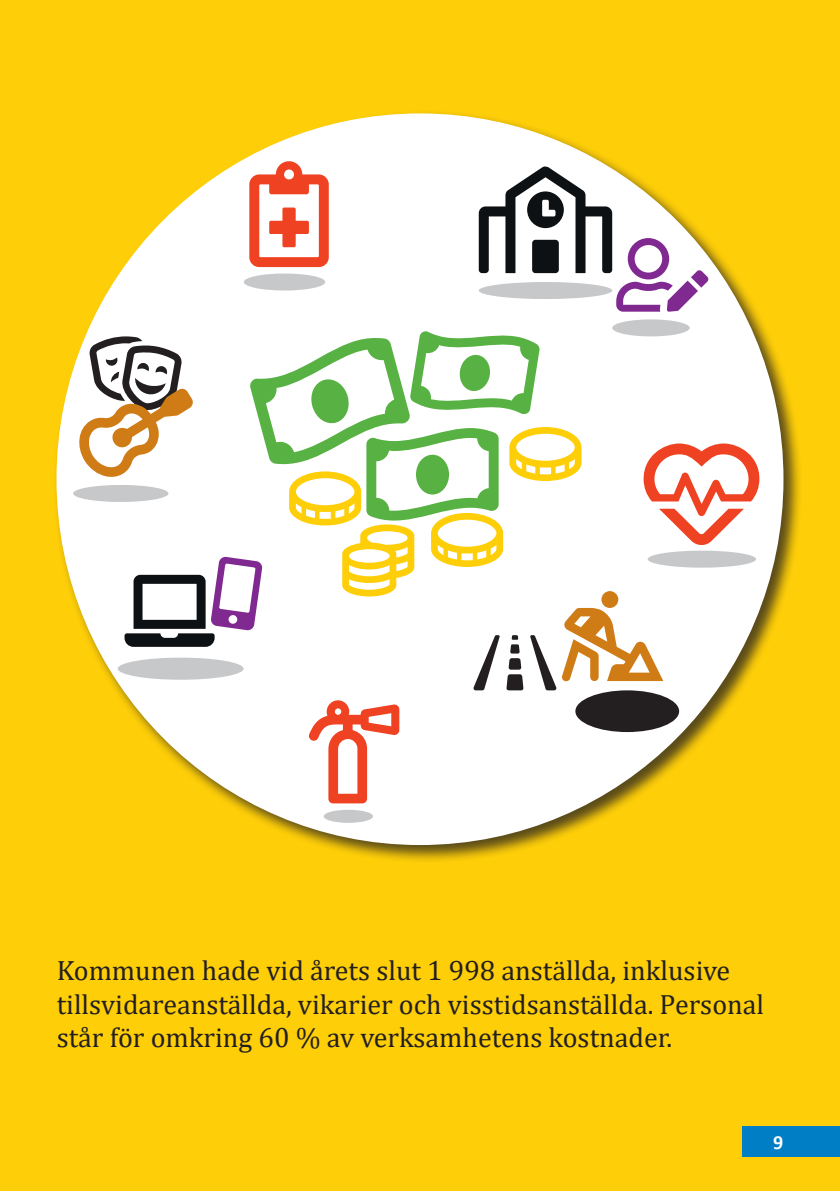
<style>
.page{position:relative;width:840px;height:1191px;background:#fff}
.page>*{position:absolute;margin:0;border:0;box-sizing:border-box;transform-origin:0 0}
.t1{font:117.4px "Font Awesome 5 Pro";color:#58b243}
.t2{font:106.6px "Font Awesome 5 Pro";color:#0e1113}
.t3{font:105.8px "Font Awesome 5 Pro";color:#ef4222}
.t4{font:105.6px "Font Awesome 5 Pro";color:#58b243}
.t5{font:103px "Font Awesome 5 Pro";color:#ef4222}
.t6{font:96.2px "Font Awesome 5 Pro";color:#58b243}
.t7{font:90px "Font Awesome 5 Pro";color:#cf7c17}
.t8{font:73.6px "Font Awesome 5 Pro";color:#231f20}
.t9{font:73.6px "Font Awesome 5 Pro";color:#802990}
.t10{font:72px "Font Awesome 5 Pro Solid";color:#0e1113}
.t11{font:72px "Font Awesome 5 Pro";color:#fece08}
.t12{font:69.6px "Font Awesome 5 Pro Solid";color:#802990}
.t13{font:28px/33.6px "Cambria";color:#231f20}
.t14{font:700 20px "Calibri";color:#fff}
</style>
<div class="page">
<div style="left:0;top:0;width:839px;height:1191px;background:#fece08"></div>
<div style="left:53px;top:110px;width:749px;height:754px;background:#231f20;opacity:.75"></div>
<div style="left:56px;top:113px;width:727px;height:732px;background:#fff;border-radius:50%"></div>
<div style="left:575px;top:690px;width:103px;height:42px;background:#231f20;border-radius:50%"></div>
<svg style="left:612px;top:319px;width:77px;height:17px"></svg>
<div style="left:244px;top:273px;width:81px;height:17px;background:#c7c8ca;border-radius:50%"></div>
<div style="left:323px;top:809px;width:50px;height:14px;background:#c7c8ca;border-radius:50%"></div>
<div style="left:742px;top:1126px;width:97px;height:31px;background:#007ec5"></div>
<svg style="left:478px;top:166px;width:230px;height:133px"></svg>
<svg style="left:69px;top:322px;width:690px;height:368px"></svg>
<h3 class="t8" style="left:89px;top:336px;width:94px">▼▼▲▲</h3>
<h3 class="t3" style="left:249px;top:161px;width:81px">■□▼▲●</h3>
<h2 class="t2" style="left:478px;top:166px;width:135px">▲□□●</h2>
<h3 class="t9" style="left:616px;top:238px;width:94px">◆▲▼</h3>
<h3 class="t6" style="left:423px;top:315px;width:50px;rotate:9deg">□■●●❖</h3>
<h1 class="t1" style="left:243px;top:363px;width:60px;rotate:-15deg">□■●●❖</h1>
<h3 class="t4" style="left:366px;top:421px;width:134px">□■●●❖</h3>
<h3 class="t12" style="left:220px;top:556px;width:36px;rotate:8deg">□●●▼</h3>
<h3 class="t10" style="left:124px;top:574px;width:91px">●▼□</h3>
<h3 class="t11" style="left:342px;top:524px;width:73px">□■▲</h3>
<h3 class="t5" style="left:309px;top:700px;width:92px">▼■◆▲</h3>
<h3 class="t7" style="left:561px;top:591px;width:103px">■</h3>
<p class="t13" style="left:57px;top:953px;width:708px">Kommunen hade vid årets slut 1 998 anställda, inklusive tillsvidareanställda, vikarier och visstidsanställda. Personal står för omkring 60 % av verksamhetens kostnader.</p>
<p class="t14" style="left:772px;top:1128px;width:12px">9</p>
</div>
